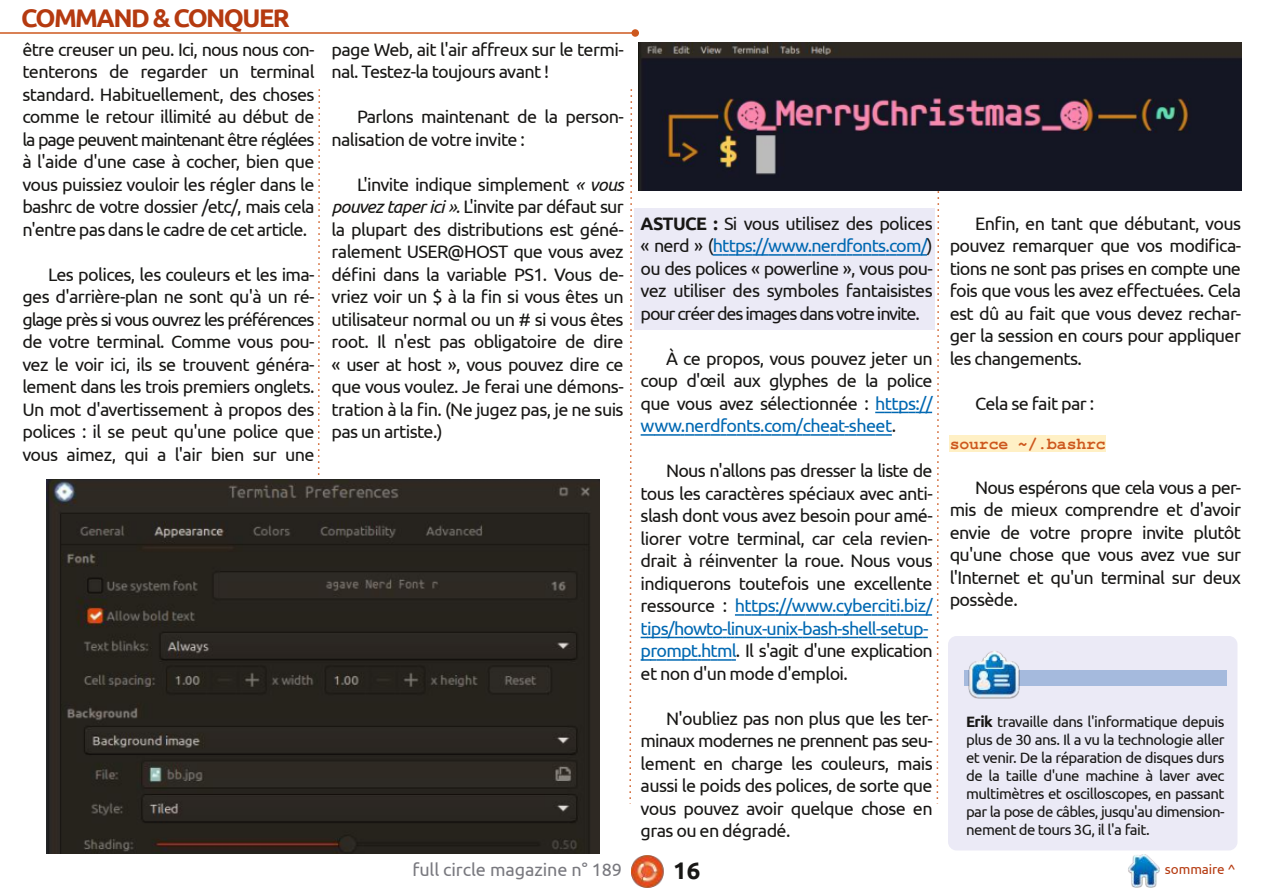
<style>
.page{position:relative;width:1263px;height:893px;background:#fff}
.page>*{position:absolute;margin:0;border:0;box-sizing:border-box;transform-origin:0 0}
.t1{font:700 25.5px "Ubuntu";letter-spacing:-.065em;color:#b53a10}
.t2{font:700 24px "Ubuntu";color:#181715}
.t3{font:18px/22.5px "Ubuntu";letter-spacing:-.035em;color:#181715;text-align:justify}
.t4{font:18px "Ubuntu";letter-spacing:-.005em;color:#79797f}
.t5{font:700 16.5px "Free Mono";letter-spacing:-.01em;color:#cd581e}
.t6{font:15px/18px "Ubuntu";letter-spacing:-.045em;color:#181715;text-align:justify}
.t7{font:13.5px "Ubuntu";letter-spacing:-.005em;color:#b53a10}
.s1{font-style:italic}
.s2{font-weight:700}
.s3{color:#0068b2}
</style>
<div class="page">
<img style="left:631px;top:855px;width:33px;height:33px">
<img style="left:1128px;top:855px;width:32px;height:32px">
<hr style="left:0;top:32px;width:635px;height:2px;background:#cd581e">
<div style="left:631px;top:29px;width:8px;height:8px;background:#cd581e;border-radius:50%"></div>
<svg style="left:629px;top:89px;width:4px;height:715px"></svg>
<svg style="left:317px;top:89px;width:3px;height:386px"></svg>
<div style="left:634px;top:208px;width:300px;height:121px;background:#ebeaf6"></div>
<div style="left:948px;top:636px;width:289px;height:214px;background:#ebeaf6;border-radius:9px"></div>
<div style="left:964px;top:670px;width:263px;height:16px;background:#a5badd"></div>
<img style="left:969px;top:651px;width:51px;height:48px">
<div style="left:950px;top:435px;width:156px;height:17px;background:#fff0c5"></div>
<svg style="left:641px;top:190px;width:299px;height:614px"></svg>
<img style="left:47px;top:479px;width:553px;height:374px">
<img style="left:639px;top:43px;width:602px;height:147px">
<h1 class="t1" style="left:21px;top:3px;width:270px">COMMAND &amp; CONQUER</h1>
<p class="t3" style="left:22px;top:38px;width:294px">être creuser un peu. Ici, nous nous con&shy;tenterons de regarder un terminal standard. Habituellement, des choses comme le retour illimité au début de la page peuvent maintenant être réglées à l'aide d'une case à cocher, bien que vous puissiez vouloir les régler dans le bashrc de votre dossier /etc/, mais cela n'entre pas dans le cadre de cet article.</p>
<p class="t3" style="left:22px;top:263px;width:294px;text-indent:26px">Les polices, les couleurs et les ima&shy;ges d'arrière-plan ne sont qu'à un ré&shy;glage près si vous ouvrez les préférences de votre terminal. Comme vous pou&shy;vez le voir ici, ils se trouvent généra&shy;lement dans les trois premiers onglets.<br>Un mot d'avertissement à propos des polices : il se peut qu'une police que vous aimez, qui a l'air bien sur une</p>
<p class="t3" style="left:332px;top:38px;width:294px">page Web, ait l'air affreux sur le termi&shy;nal. Testez-la toujours avant !</p>
<p class="t3" style="left:332px;top:105px;width:294px;text-indent:26px">Parlons maintenant de la person&shy;nalisation de votre invite :</p>
<p class="t3" style="left:332px;top:173px;width:294px;text-indent:26px">L'invite indique simplement <span class="s1">« vous pouvez taper ici ».</span> L'invite par défaut sur la plupart des distributions est géné&shy;ralement USER@HOST que vous avez défini dans la variable PS1. Vous de&shy;vriez voir un $ à la fin si vous êtes un utilisateur normal ou un # si vous êtes root. Il n'est pas obligatoire de dire « user at host », vous pouvez dire ce que vous voulez. Je ferai une démons&shy;tration à la fin. (Ne jugez pas, je ne suis pas un artiste.)</p>
<p class="t3" style="left:641px;top:212px;width:294px"><span class="s2">ASTUCE :</span> Si vous utilisez des polices « nerd » (<span class="s3">https://www.nerdfonts.com/</span>) ou des polices « powerline », vous pou&shy;vez utiliser des symboles fantaisistes pour créer des images dans votre invite.</p>
<p class="t3" style="left:641px;top:347px;width:294px;text-indent:26px">À ce propos, vous pouvez jeter un coup d'œil aux glyphes de la police que vous avez sélectionnée : <span class="s3">https:// www.nerdfonts.com/cheat-sheet</span>.</p>
<p class="t3" style="left:641px;top:459px;width:294px;text-align:left;text-indent:26px">Nous n'allons pas dresser la liste de tous les caractères spéciaux avec anti&shy;slash dont vous avez besoin pour amé&shy;liorer votre terminal, car cela revien&shy;drait à réinventer la roue. Nous vous indiquerons toutefois une excellente ressource : <span class="s3">https://www.cyberciti.biz/ tips/howto-linux-unix-bash-shell-setup&shy;prompt.html</span>. Il s'agit d'une explication et non d'un mode d'emploi.</p>
<p class="t3" style="left:641px;top:707px;width:294px;text-indent:26px">N'oubliez pas non plus que les ter&shy;minaux modernes ne prennent pas seu&shy;lement en charge les couleurs, mais aussi le poids des polices, de sorte que vous pouvez avoir quelque chose en gras ou en dégradé.</p>
<p class="t3" style="left:950px;top:212px;width:293px;text-indent:26px">Enfin, en tant que débutant, vous pouvez remarquer que vos modifica&shy;tions ne sont pas prises en compte une fois que vous les avez effectuées. Cela est dû au fait que vous devez rechar&shy;ger la session en cours pour appliquer les changements.</p>
<p class="t3" style="left:975px;top:392px;width:120px">Cela se fait par :</p>
<p class="t5" style="left:950px;top:435px;width:158px">source ~/.bashrc</p>
<p class="t3" style="left:950px;top:476px;width:293px;text-indent:26px">Nous espérons que cela vous a per&shy;mis de mieux comprendre et d'avoir envie de votre propre invite plutôt qu'une chose que vous avez vue sur l'Internet et qu'un terminal sur deux possède.</p>
<p class="t6" style="left:966px;top:712px;width:260px"><span class="s2">Erik</span> travaille dans l'informatique depuis plus de 30 ans. Il a vu la technologie aller et venir. De la réparation de disques durs de la taille d'une machine à laver avec multimètres et oscilloscopes, en passant par la pose de câbles, jusqu'au dimension&shy;nement de tours 3G, il l'a fait.</p>
<p class="t4" style="left:412px;top:859px;width:211px">full circle magazine n° 189</p>
<h2 class="t2" style="left:673px;top:857px;width:29px">16</h2>
<p class="t7" style="left:1165px;top:861px;width:72px">sommaire ^</p>
</div>
